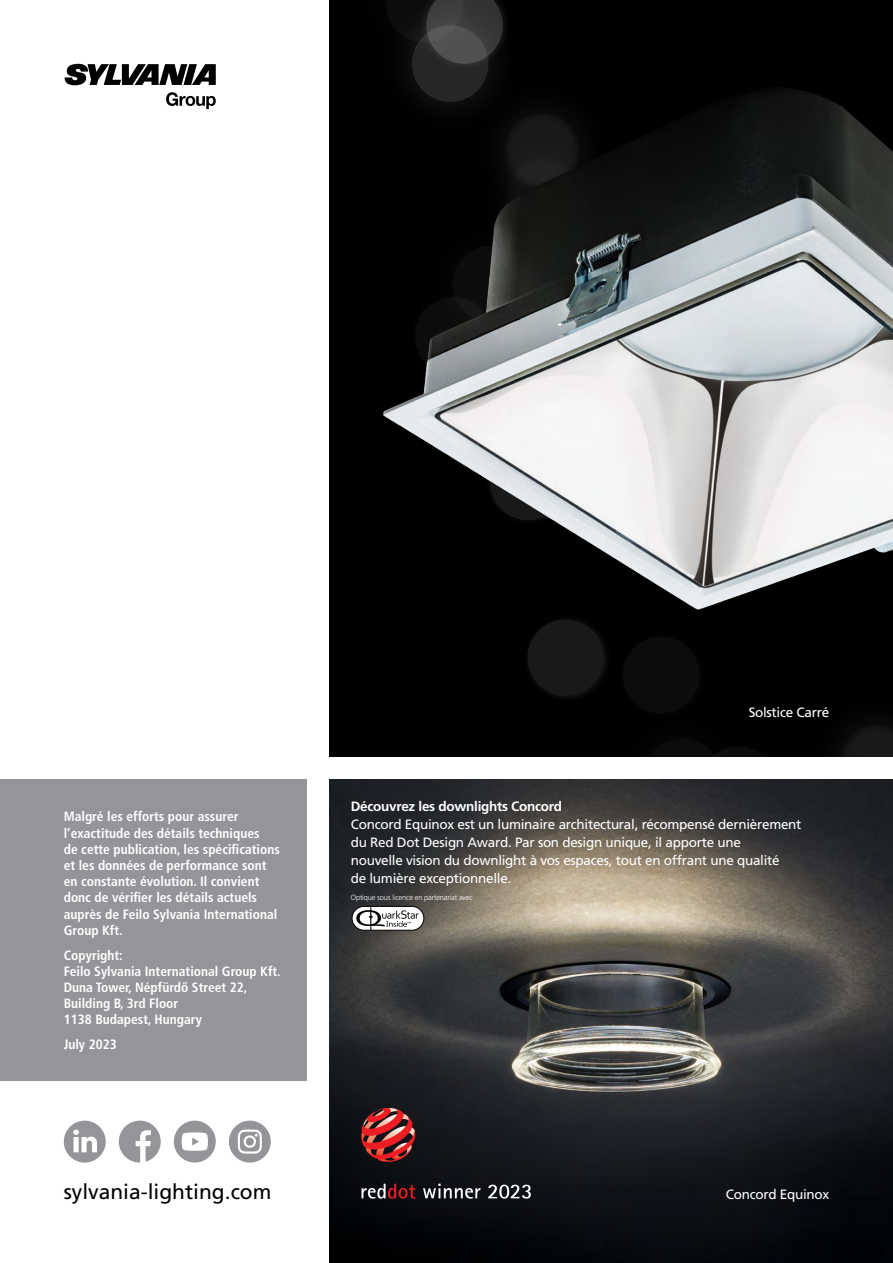
<style>
.page{position:relative;width:893px;height:1263px;background:#fff}
.page>*{position:absolute;margin:0;border:0;box-sizing:border-box;transform-origin:0 0}
.t1{font:21px "Frutiger LT Std";color:#000}
.t2{font:700 condensed 13.5px/16.2px "Frutiger LT Pro";color:#fff}
.t3{font:13.5px/18px "Frutiger LT Std";letter-spacing:-.02em;color:#fff}
.t4{font:700 13.5px "Frutiger LT Std";letter-spacing:-.02em;color:#fff}
.t5{font:300 7.5px "Frutiger LT Std";letter-spacing:-.025em;color:#fff}
</style>
<div class="page">
<div style="left:330px;top:0;width:563px;height:757px;background:#000"></div>
<svg style="left:329px;top:0;width:176px;height:547px"></svg>
<svg style="left:527px;top:623px;width:366px;height:134px"></svg>
<svg style="left:65px;top:64px;width:151px;height:21px"></svg>
<svg style="left:166px;top:92px;width:50px;height:17px"></svg>
<img style="left:371px;top:74px;width:522px;height:549px">
<img style="left:330px;top:779px;width:563px;height:484px">
<svg style="left:423px;top:1184px;width:108px;height:14px"></svg>
<svg style="left:361px;top:1184px;width:54px;height:14px"></svg>
<svg style="left:361px;top:1108px;width:54px;height:54px;background:#913233"></svg>
<svg style="left:352px;top:906px;width:72px;height:24px"></svg>
<div style="left:352px;top:906px;width:72px;height:24px;border:1px solid #000;border-radius:12px"></div>
<svg style="left:356px;top:907px;width:63px;height:23px"></svg>
<svg style="left:119px;top:1120px;width:42px;height:42px"></svg>
<svg style="left:229px;top:1120px;width:42px;height:42px"></svg>
<svg style="left:174px;top:1120px;width:42px;height:42px"></svg>
<svg style="left:64px;top:1120px;width:42px;height:42px"></svg>
<div style="left:0;top:779px;width:307px;height:302px;background:#939598"></div>
<p class="t2" style="left:64px;top:809px;width:218px">Malgré les efforts pour assurer l’exactitude des détails techniques<br>de cette publication, les spécifications et les données de performance sont en constante évolution. Il convient donc de vérifier les détails actuels auprès de Feilo Sylvania International Group Kft.</p>
<p class="t2" style="left:64px;top:947px;width:219px">Copyright:<br>Feilo Sylvania International Group Kft.<br>Duna Tower, Népfürdő Street 22,<br>Building B, 3rd Floor<br>1138 Budapest, Hungary</p>
<p class="t2" style="left:64px;top:1036px;width:54px">July 2023</p>
<h1 class="t1" style="left:64px;top:1179px;width:209px">sylvania-lighting.com</h1>
<p class="t3" style="left:749px;top:704px;width:82px">Solstice Carré</p>
<p class="t4" style="left:351px;top:799px;width:213px">Découvrez les downlights Concord</p>
<p class="t3" style="left:351px;top:816px;width:452px">Concord Equinox est un luminaire architectural, récompensé dernièrement du Red Dot Design Award. Par son design unique, il apporte une<br>nouvelle vision du downlight à vos espaces, tout en offrant une qualité<br>de lumière exceptionnelle.</p>
<p class="t5" style="left:351px;top:894px;width:123px">Optique sous licence en partenariat avec</p>
<p class="t3" style="left:726px;top:1185px;width:105px">Concord Equinox</p>
</div>
